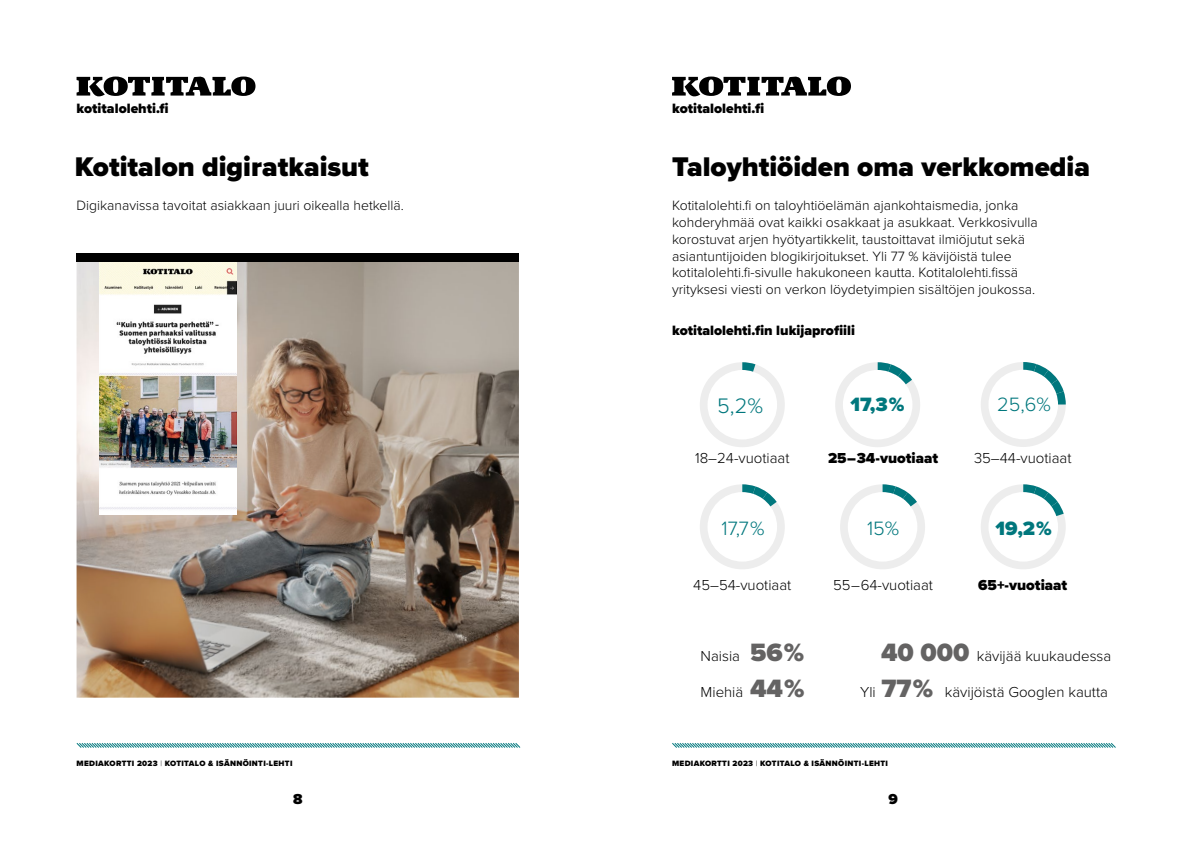
<style>
.page{position:relative;width:1191px;height:842px;background:#fff}
.page>*{position:absolute;margin:0;border:0;box-sizing:border-box;transform-origin:0 0}
.t1{font:900 28px "Proxima Nova";color:#000}
.t2{font:900 26px "Proxima Nova";color:#646363}
.t3{font:300 21.8px "Proxima Nova";color:#00777d}
.t4{font:300 20px "Proxima Nova";color:#00777d}
.t5{font:900 20px "Proxima Nova";color:#00777d}
.t6{font:300 15px "Proxima Nova";color:#000}
.t7{font:900 15px "Proxima Nova";color:#000}
.t8{font:300 14px/16.8px "Proxima Nova";color:#000}
.t9{font:900 14px "Proxima Nova";color:#000}
.t10{font:900 8px "Proxima Nova";letter-spacing:.04em;color:#000}
.s1{font-weight:300}
</style>
<div class="page">
<svg style="left:76px;top:743px;width:445px;height:5px"></svg>
<svg style="left:672px;top:743px;width:444px;height:5px"></svg>
<svg style="left:77px;top:76px;width:178px;height:20px"></svg>
<svg style="left:672px;top:76px;width:179px;height:20px"></svg>
<img style="left:77px;top:262px;width:442px;height:436px">
<svg style="left:700px;top:362px;width:85px;height:85px"></svg>
<svg style="left:700px;top:484px;width:85px;height:85px"></svg>
<svg style="left:840px;top:484px;width:85px;height:85px"></svg>
<svg style="left:981px;top:484px;width:84px;height:85px"></svg>
<svg style="left:835px;top:362px;width:85px;height:85px"></svg>
<svg style="left:981px;top:362px;width:84px;height:85px"></svg>
<img style="left:99px;top:262px;width:137px;height:252px">
<div style="left:77px;top:254px;width:442px;height:8px;background:#000"></div>
<p class="t9" style="left:77px;top:98px;width:94px">kotitalolehti.fi</p>
<p class="t9" style="left:672px;top:98px;width:94px">kotitalolehti.fi</p>
<h1 class="t1" style="left:75px;top:145px;width:296px">Kotitalon digiratkaisut</h1>
<p class="t8" style="left:77px;top:196px;width:329px">Digikanavissa tavoitat asiakkaan juuri oikealla hetkellä.</p>
<h1 class="t1" style="left:672px;top:145px;width:419px">Taloyhtiöiden oma verkkomedia</h1>
<p class="t8" style="left:672px;top:196px;width:367px">Kotitalolehti.fi on taloyhtiöelämän ajankohtaismedia, jonka kohderyhmää ovat kaikki osakkaat ja asukkaat. Verkkosivulla korostuvat arjen hyötyartikkelit, taustoittavat ilmiöjutut sekä asiantuntijoiden blogikirjoitukset. Yli 77 % kävijöistä tulee kotitalolehti.fi-sivulle hakukoneen kautta. Kotitalolehti.fissä yrityksesi viesti on verkon löydetyimpien sisältöjen joukossa.</p>
<p class="t9" style="left:672px;top:320px;width:184px">kotitalolehti.fin lukijaprofiili</p>
<h3 class="t3" style="left:717px;top:389px;width:47px">5,2%</h3>
<h3 class="t5" style="left:850px;top:389px;width:55px">17,3%</h3>
<h3 class="t4" style="left:997px;top:389px;width:55px">25,6%</h3>
<p class="t6" style="left:695px;top:446px;width:96px">18–24-vuotiaat</p>
<p class="t7" style="left:828px;top:446px;width:112px">25–34-vuotiaat</p>
<p class="t6" style="left:974px;top:446px;width:99px">35–44-vuotiaat</p>
<h3 class="t4" style="left:721px;top:513px;width:44px">17,7%</h3>
<h3 class="t4" style="left:867px;top:513px;width:34px">15%</h3>
<h3 class="t5" style="left:995px;top:513px;width:58px">19,2%</h3>
<p class="t6" style="left:693px;top:573px;width:100px">45–54-vuotiaat</p>
<p class="t6" style="left:833px;top:573px;width:101px">55–64-vuotiaat</p>
<p class="t7" style="left:978px;top:573px;width:91px">65+-vuotiaat</p>
<h2 class="t2" style="left:750px;top:633px;width:55px">56%</h2>
<h2 class="t2" style="left:881px;top:633px;width:90px">40 000</h2>
<h2 class="t2" style="left:750px;top:669px;width:56px">44%</h2>
<h2 class="t2" style="left:881px;top:669px;width:53px">77%</h2>
<p class="t6" style="left:700px;top:644px;width:41px">Naisia</p>
<p class="t6" style="left:700px;top:681px;width:44px">Miehiä</p>
<p class="t6" style="left:860px;top:681px;width:17px">Yli</p>
<p class="t6" style="left:944px;top:681px;width:165px">kävijöistä Googlen kautta</p>
<p class="t6" style="left:976px;top:644px;width:136px">kävijää kuukaudessa</p>
<p class="t10" style="left:77px;top:758px;width:217px">MEDIAKORTTI 2023 <span class="s1">|</span> KOTITALO &amp; ISÄNNÖINTI-LEHTI</p>
<p class="t10" style="left:672px;top:758px;width:217px">MEDIAKORTTI 2023 <span class="s1">|</span> KOTITALO &amp; ISÄNNÖINTI-LEHTI</p>
<p class="t7" style="left:293px;top:788px;width:11px">8</p>
<p class="t7" style="left:888px;top:788px;width:11px">9</p>
</div>
